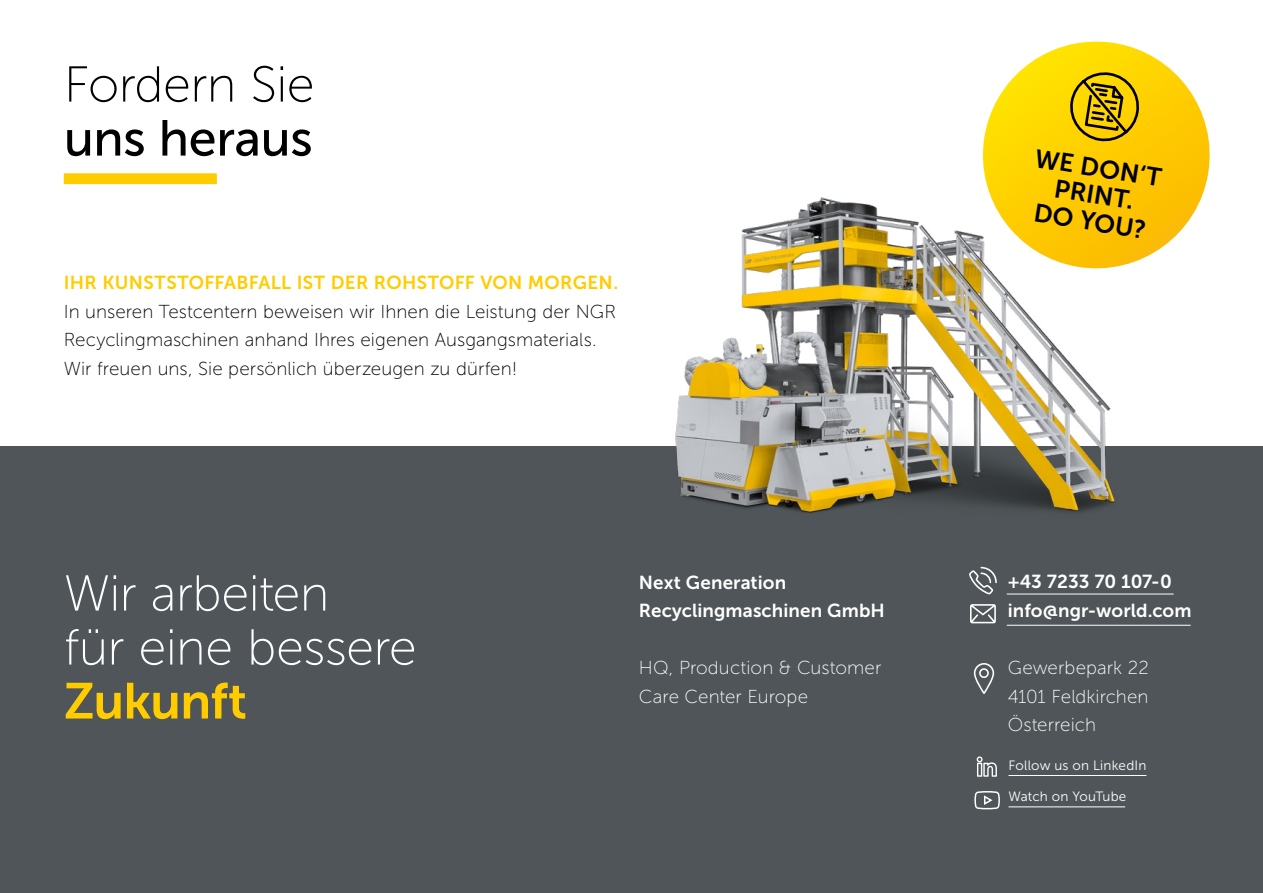
<style>
.page{position:relative;width:1263px;height:893px;background:#fff}
.page>*{position:absolute;margin:0;border:0;box-sizing:border-box;transform-origin:0 0}
.t1{font:50.4px/54px "Museo Sans 100";letter-spacing:-.01em;color:#fff}
.t2{font:50.4px "Museo Sans 100";letter-spacing:-.01em;color:#000}
.t3{font:50.4px "Museo Sans 500";letter-spacing:-.01em;color:#000}
.t4{font:50.4px "Museo Sans 700";letter-spacing:-.015em;color:#fc0}
.t5{font:25.5px/27px "Museo Sans 700";color:#000;text-align:center}
.t6{font:18.75px/28.5px "Museo Sans 100";letter-spacing:.005em;color:#000}
.t7{font:18.75px/28.5px "Museo Sans 100";letter-spacing:.005em;color:#fff}
.t8{font:18.75px/28.5px "Museo Sans 700";letter-spacing:.005em;color:#fff}
.t9{font:18.75px "Museo Sans 700";letter-spacing:.02em;color:#fc0}
.t10{font:13.5px "Museo Sans 300";letter-spacing:.015em;color:#fff}
</style>
<div class="page">
<div style="left:0;top:446px;width:1263px;height:447px;background:#4f5558"></div>
<svg style="left:982px;top:42px;width:228px;height:220px"></svg>
<svg style="left:1069px;top:71px;width:71px;height:71px;background:#be9e00"></svg>
<img style="left:675px;top:165px;width:459px;height:348px">
<hr style="left:1007px;top:594px;width:167px;height:1px;background:#fff">
<hr style="left:1007px;top:625px;width:184px;height:1px;background:#fff">
<svg style="left:970px;top:604px;width:26px;height:19px"></svg>
<svg style="left:974px;top:663px;width:20px;height:31px"></svg>
<svg style="left:969px;top:567px;width:28px;height:27px"></svg>
<hr style="left:1008px;top:775px;width:138px;height:1px;background:#fff">
<svg style="left:977px;top:756px;width:20px;height:21px"></svg>
<hr style="left:1008px;top:806px;width:117px;height:1px;background:#fff">
<svg style="left:974px;top:791px;width:26px;height:19px"></svg>
<div style="left:64px;top:173px;width:153px;height:11px;background:#fc0"></div>
<h1 class="t2" style="left:64px;top:58px;width:252px">Fordern Sie</h1>
<h1 class="t3" style="left:64px;top:111px;width:250px">uns heraus</h1>
<p class="t9" style="left:64px;top:272px;width:556px">IHR KUNSTSTOFFABFALL IST DER ROHSTOFF VON MORGEN.</p>
<p class="t6" style="left:64px;top:297px;width:554px">In unseren Testcentern beweisen wir Ihnen die Leistung der NGR<br>Recyclingmaschinen anhand Ihres eigenen Ausgangsmaterials.<br>Wir freuen uns, Sie persönlich überzeugen zu dürfen!</p>
<h1 class="t1" style="left:64px;top:567px;width:354px">Wir arbeiten<br>für eine bessere</h1>
<h1 class="t4" style="left:64px;top:673px;width:185px">Zukunft</h1>
<p class="t8" style="left:639px;top:568px;width:247px">Next Generation<br>Recyclingmaschinen GmbH</p>
<p class="t7" style="left:639px;top:654px;width:244px">HQ, Production &amp; Customer<br>Care Center Europe</p>
<h2 class="t5" style="left:1037px;top:144px;width:129px;rotate:9deg">WE DON‘T<br>PRINT.<br>DO YOU?</h2>
<p class="t8" style="left:1008px;top:568px;width:185px">+43 7233 70 107-0 info@ngr-world.com</p>
<p class="t7" style="left:1008px;top:653px;width:142px;text-align:justify">Gewerbepark 22<br>4101 Feldkirchen Österreich</p>
<p class="t10" style="left:1008px;top:758px;width:139px">Follow us on LinkedIn</p>
<p class="t10" style="left:1008px;top:789px;width:119px">Watch on YouTube</p>
</div>
